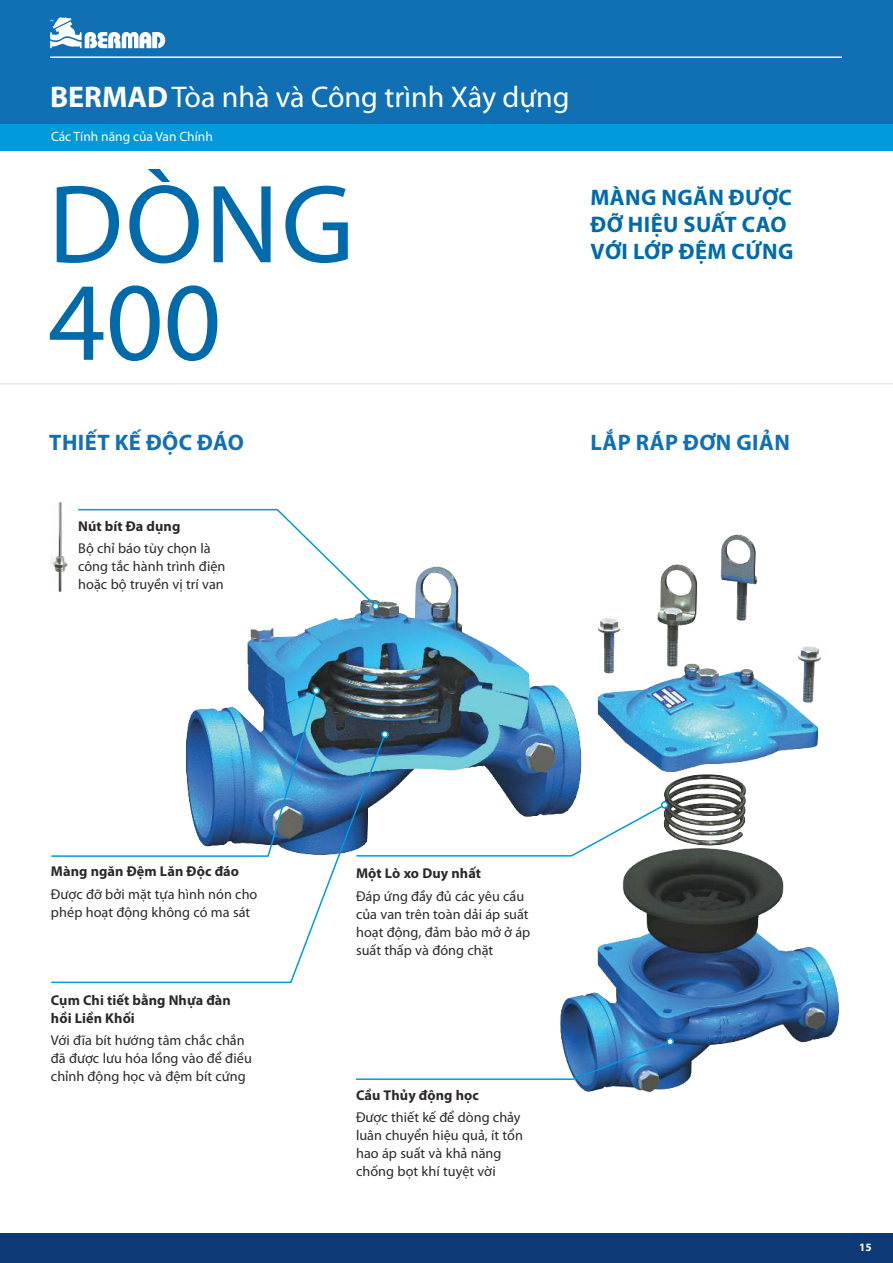
<style>
.page{position:relative;width:893px;height:1263px;background:#fff}
.page>*{position:absolute;margin:0;border:0;box-sizing:border-box;transform-origin:0 0}
.t1{font:112.5px "Myriad Pro";letter-spacing:.02em;color:#006aab}
.t2{font:30px "Myriad Pro";color:#fff}
.t3{font:700 22.5px/27px "Myriad Pro";letter-spacing:.02em;color:#006aab}
.t4{font:700 22.5px "Myriad Pro";letter-spacing:.02em;color:#1170b3}
.t5{font:14.25px/18px "Myriad Pro";color:#2b2829}
.t6{font:700 14.25px/18px "Myriad Pro";letter-spacing:.005em;color:#2b2829}
.t7{font:13.5px "Myriad Pro";color:#fff}
.t8{font:700 11.25px "Myriad Pro";color:#fff}
.s1{font-weight:700}
</style>
<div class="page">
<div style="left:0;top:0;width:893px;height:125px;background:#1170b3"></div>
<div style="left:0;top:125px;width:893px;height:26px;background:#0099dc"></div>
<div style="left:0;top:1234px;width:893px;height:29px;background:#0d3a75"></div>
<img style="left:247px;top:566px;width:303px;height:238px">
<img style="left:550px;top:534px;width:290px;height:559px">
<div style="left:313px;top:687px;width:6px;height:7px;background:#fff;border-radius:50%"></div>
<div style="left:382px;top:731px;width:6px;height:7px;background:#fff;border-radius:50%"></div>
<div style="left:661px;top:802px;width:7px;height:6px;background:#fff;border-radius:50%"></div>
<img style="left:186px;top:692px;width:131px;height:43px">
<div style="left:312px;top:687px;width:8px;height:7px;border:2px solid #0099dc;border-radius:50%"></div>
<svg style="left:78px;top:508px;width:301px;height:101px"></svg>
<div style="left:372px;top:602px;width:7px;height:8px;border:2px solid #0099dc;border-radius:50%"></div>
<svg style="left:51px;top:735px;width:335px;height:249px"></svg>
<div style="left:381px;top:731px;width:8px;height:7px;border:2px solid #0099dc;border-radius:50%"></div>
<hr style="left:0;top:383px;width:893px;height:1px;background:#e6e7e8">
<svg style="left:355px;top:804px;width:309px;height:53px"></svg>
<div style="left:661px;top:801px;width:7px;height:8px;border:2px solid #0099dc;border-radius:50%"></div>
<div style="left:667px;top:1038px;width:7px;height:6px;background:#fff;border-radius:50%"></div>
<svg style="left:356px;top:1041px;width:313px;height:40px"></svg>
<div style="left:666px;top:1038px;width:8px;height:7px;border:2px solid #0099dc;border-radius:50%"></div>
<img style="left:51px;top:502px;width:17px;height:90px">
<hr style="left:50px;top:57px;width:792px;height:1px;background:#fff">
<svg style="left:50px;top:17px;width:115px;height:31px"></svg>
<h2 class="t2" style="left:50px;top:86px;width:521px"><span class="s1">BERMAD</span>Tòa nhà và Công trình Xây dựng</h2>
<p class="t7" style="left:51px;top:128px;width:163px">Các Tính năng của Van Chính</p>
<h1 class="t1" style="left:48px;top:157px;width:307px">DÒNG</h1>
<h1 class="t1" style="left:48px;top:255px;width:175px">400</h1>
<h3 class="t3" style="left:590px;top:183px;width:203px">MÀNG NGĂN ĐƯỢC<br>ĐỠ HIỆU SUẤT CAO</h3>
<h3 class="t3" style="left:590px;top:237px;width:205px">VỚI LỚP ĐỆM CỨNG</h3>
<h3 class="t4" style="left:49px;top:428px;width:196px">THIẾT KẾ ĐỘC ĐÁO</h3>
<h3 class="t4" style="left:590px;top:428px;width:201px">LẮP RÁP ĐƠN GIẢN</h3>
<p class="t6" style="left:78px;top:517px;width:104px">Nút bít Đa dụng</p>
<p class="t5" style="left:78px;top:539px;width:149px">Bộ chỉ báo tùy chọn là công tắc hành trình điện hoặc bộ truyền vị trí van</p>
<p class="t6" style="left:51px;top:862px;width:190px">Màng ngăn Đệm Lăn Độc đáo</p>
<p class="t5" style="left:51px;top:884px;width:208px">Được đỡ bởi mặt tựa hình nón cho phép hoạt động không có ma sát</p>
<p class="t6" style="left:51px;top:991px;width:181px">Cụm Chi tiết bằng Nhựa đàn hồi Liền Khối</p>
<p class="t5" style="left:51px;top:1031px;width:203px">Với đĩa bít hướng tâm chắc chắn đã được lưu hóa lồng vào để điều chỉnh động học và đệm bít cứng</p>
<p class="t6" style="left:356px;top:864px;width:127px">Một Lò xo Duy nhất</p>
<p class="t5" style="left:356px;top:886px;width:176px">Đáp ứng đầy đủ các yêu cầu của van trên toàn dải áp suất hoạt động, đảm bảo mở ở áp suất thấp và đóng chặt</p>
<p class="t6" style="left:356px;top:1086px;width:124px">Cầu Thủy động học</p>
<p class="t5" style="left:356px;top:1108px;width:168px">Được thiết kế để dòng chảy luân chuyển hiệu quả, ít tổn hao áp suất và khả năng chống bọt khí tuyệt vời</p>
<p class="t8" style="left:859px;top:1240px;width:14px">15</p>
</div>
